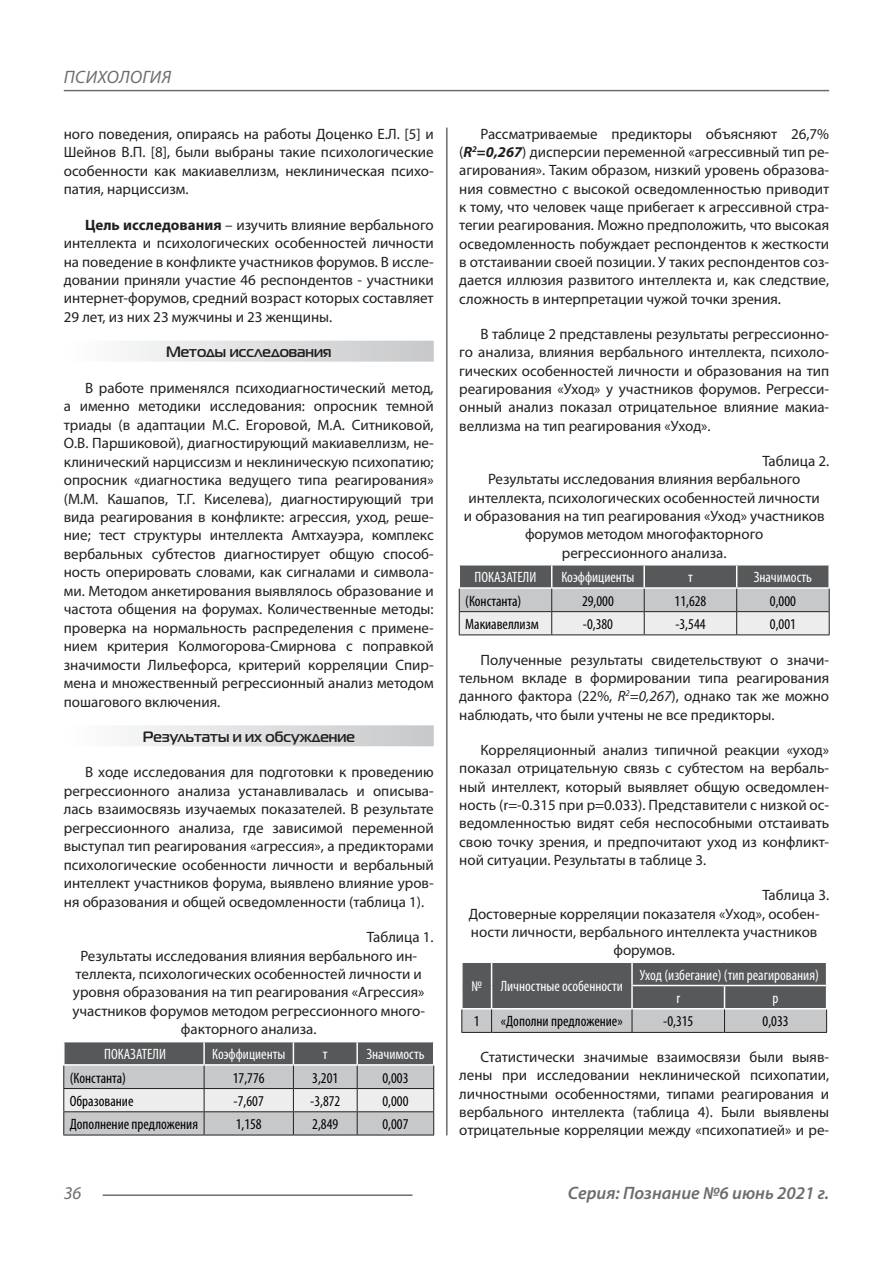
<style>
.page{position:relative;width:893px;height:1263px;background:#fff}
.page>*{position:absolute;margin:0;border:0;box-sizing:border-box;transform-origin:0 0}
.t1{font:italic 600 18px "Myriad Pro";color:#6c6d70}
.t2{font:italic 18px "Myriad Pro";letter-spacing:.02em;color:#6c6d70}
.Статья_текст{font:15px/18.5px "Myriad Pro";color:#231f20;text-align:justify}
.Таблица_Строка{font:condensed 15px "Myriad Pro";color:#000}
.Таблица_Заголовок_Яч{font:condensed 15px "Myriad Pro";color:#fff}
.Статья_подзаголовок{font:700 15px "Magistral C";color:#231f20}
.s1{font-weight:700}
.s2{font-weight:700;font-style:italic}
.s3{font-style:italic}
</style>
<div class="page">
<hr style="left:446px;top:128px;width:1px;height:1007px;background:#231f20">
<hr style="left:103px;top:1194px;width:309px;height:2px;background:#6c6d70">
<hr style="left:64px;top:90px;width:765px;height:1px;background:#6c6d70">
<div style="left:64px;top:341px;width:370px;height:21px;background:linear-gradient(to right,#fefeff,#c6c8ca)"></div>
<div style="left:64px;top:725px;width:370px;height:21px;background:linear-gradient(to right,#fefeff,#c6c8ca)"></div>
<svg style="left:63px;top:1042px;width:371px;height:93px;background:#b1b2b4"></svg>
<hr style="left:63px;top:1135px;width:141px;height:1px;background:#231f20">
<hr style="left:204px;top:1135px;width:89px;height:1px;background:#231f20">
<hr style="left:293px;top:1135px;width:64px;height:1px;background:#231f20">
<hr style="left:357px;top:1135px;width:77px;height:1px;background:#231f20">
<svg style="left:459px;top:565px;width:371px;height:69px;background:#aeafb0"></svg>
<hr style="left:459px;top:634px;width:93px;height:1px;background:#231f20">
<hr style="left:552px;top:634px;width:92px;height:1px;background:#231f20">
<hr style="left:644px;top:634px;width:93px;height:1px;background:#231f20">
<hr style="left:737px;top:634px;width:93px;height:1px;background:#231f20">
<svg style="left:461px;top:962px;width:366px;height:70px;background:#858587"></svg>
<hr style="left:461px;top:1032px;width:31px;height:1px;background:#231f20">
<hr style="left:492px;top:1032px;width:140px;height:1px;background:#231f20">
<hr style="left:632px;top:1032px;width:92px;height:1px;background:#231f20">
<hr style="left:724px;top:1032px;width:103px;height:1px;background:#231f20">
<p class="t2" style="left:64px;top:66px;width:109px">ПСИХОЛОГИЯ</p>
<p class="Статья_текст" style="left:64px;top:124px;width:371px">ного поведения, опираясь на работы Доценко Е.Л. [5] и Шейнов В.П. [8], были выбраны такие психологические особенности как макиавеллизм, неклиническая психо&shy;патия, нарциссизм.</p>
<p class="Статья_текст" style="left:64px;top:215px;width:371px;text-indent:21px"><span class="s1">Цель исследования</span> – изучить влияние вербального интеллекта и психологических особенностей личности на поведение в конфликте участников форумов. В иссле&shy;довании приняли участие 46 респондентов - участники интернет-форумов, средний возраст которых составляет 29 лет, из них 23 мужчины и 23 женщины.</p>
<p class="Статья_подзаголовок" style="left:166px;top:343px;width:167px">Методы исследования</p>
<p class="Статья_текст" style="left:64px;top:378px;width:371px;text-indent:21px">В работе применялся психодиагностический метод, а именно методики исследования: опросник темной триады (в адаптации М.С. Егоровой, М.А. Ситниковой, О.В. Паршиковой), диагностирующий макиавеллизм, не&shy;клинический нарциссизм и неклиническую психопатию; опросник «диагностика ведущего типа реагирования» (М.М. Кашапов, Т.Г. Киселева), диагностирующий три вида реагирования в конфликте: агрессия, уход, реше&shy;ние; тест структуры интеллекта Амтхауэра, комплекс вербальных субтестов диагностирует общую способ&shy;ность оперировать словами, как сигналами и символа&shy;ми. Методом анкетирования выявлялось образование и частота общения на форумах. Количественные методы: проверка на нормальность распределения с примене&shy;нием критерия Колмогорова-Смирнова с поправкой значимости Лильефорса, критерий корреляции Спир&shy;мена и множественный регрессионный анализ методом пошагового включения.</p>
<p class="Статья_подзаголовок" style="left:143px;top:728px;width:214px">Результаты и их обсуждение</p>
<p class="Статья_текст" style="left:64px;top:763px;width:371px;text-indent:21px">В ходе исследования для подготовки к проведению регрессионного анализа устанавливалась и описыва&shy;лась взаимосвязь изучаемых показателей. В результате регрессионного анализа, где зависимой переменной выступал тип реагирования «агрессия», а предикторами психологические особенности личности и вербальный интеллект участников форума, выявлено влияние уров&shy;ня образования и общей осведомленности (таблица 1).</p>
<p class="Статья_текст" style="left:367px;top:927px;width:68px">Таблица 1.</p>
<p class="Статья_текст" style="left:72px;top:946px;width:354px;text-align:center">Результаты исследования влияния вербального ин&shy;теллекта, психологических особенностей личности и уровня образования на тип реагирования «Агрессия» участников форумов методом регрессионного много&shy;факторного анализа.</p>
<p class="Таблица_Заголовок_Яч" style="left:104px;top:1045px;width:63px">ПОКАЗАТЕЛИ</p>
<p class="Таблица_Заголовок_Яч" style="left:212px;top:1045px;width:75px">Коэффициенты</p>
<p class="Таблица_Заголовок_Яч" style="left:323px;top:1045px;width:6px">т</p>
<p class="Таблица_Заголовок_Яч" style="left:366px;top:1045px;width:60px">Значимость</p>
<p class="Таблица_Строка" style="left:70px;top:1068px;width:58px">(Константа)</p>
<p class="Таблица_Строка" style="left:233px;top:1068px;width:33px">17,776</p>
<p class="Таблица_Строка" style="left:312px;top:1068px;width:28px">3,201</p>
<p class="Таблица_Строка" style="left:382px;top:1068px;width:28px">0,003</p>
<p class="Таблица_Строка" style="left:70px;top:1092px;width:65px">Образование</p>
<p class="Таблица_Строка" style="left:234px;top:1092px;width:32px">-7,607</p>
<p class="Таблица_Строка" style="left:310px;top:1092px;width:32px">-3,872</p>
<p class="Таблица_Строка" style="left:382px;top:1092px;width:28px">0,000</p>
<p class="Таблица_Строка" style="left:70px;top:1115px;width:130px">Дополнение предложения</p>
<p class="Таблица_Строка" style="left:236px;top:1115px;width:28px">1,158</p>
<p class="Таблица_Строка" style="left:312px;top:1115px;width:28px">2,849</p>
<p class="Таблица_Строка" style="left:382px;top:1115px;width:28px">0,007</p>
<p class="Статья_текст" style="left:459px;top:124px;width:371px;text-indent:21px">Рассматриваемые предикторы объясняют 26,7% (<span class="s2">R</span><sup>2</sup><span class="s2">=0,267</span>) дисперсии переменной «агрессивный тип ре&shy;агирования». Таким образом, низкий уровень образова&shy;ния совместно с высокой осведомленностью приводит к тому, что человек чаще прибегает к агрессивной стра&shy;тегии реагирования. Можно предположить, что высокая осведомленность побуждает респондентов к жесткости в отстаивании своей позиции. У таких респондентов соз&shy;дается иллюзия развитого интеллекта и, как следствие, сложность в интерпретации чужой точки зрения.</p>
<p class="Статья_текст" style="left:459px;top:325px;width:371px;text-indent:21px">В таблице 2 представлены результаты регрессионно&shy;го анализа, влияния вербального интеллекта, психоло&shy;гических особенностей личности и образования на тип реагирования «Уход» у участников форумов. Регресси&shy;онный анализ показал отрицательное влияние макиа&shy;веллизма на тип реагирования «Уход».</p>
<p class="Статья_текст" style="left:762px;top:452px;width:68px">Таблица 2.</p>
<p class="Статья_текст" style="left:464px;top:470px;width:362px;text-align:center">Результаты исследования влияния вербального интеллекта, психологических особенностей личности и образования на тип реагирования «Уход» участников форумов методом многофакторного<br>регрессионного анализа.</p>
<p class="Таблица_Заголовок_Яч" style="left:475px;top:568px;width:63px">ПОКАЗАТЕЛИ</p>
<p class="Таблица_Заголовок_Яч" style="left:561px;top:568px;width:75px">Коэффициенты</p>
<p class="Таблица_Заголовок_Яч" style="left:688px;top:568px;width:6px">т</p>
<p class="Таблица_Заголовок_Яч" style="left:754px;top:568px;width:60px">Значимость</p>
<p class="Таблица_Строка" style="left:465px;top:592px;width:58px">(Константа)</p>
<p class="Таблица_Строка" style="left:582px;top:592px;width:33px">29,000</p>
<p class="Таблица_Строка" style="left:675px;top:592px;width:33px">11,628</p>
<p class="Таблица_Строка" style="left:770px;top:592px;width:28px">0,000</p>
<p class="Таблица_Строка" style="left:465px;top:615px;width:75px">Макиавеллизм</p>
<p class="Таблица_Строка" style="left:583px;top:615px;width:32px">-0,380</p>
<p class="Таблица_Строка" style="left:675px;top:615px;width:32px">-3,544</p>
<p class="Таблица_Строка" style="left:770px;top:615px;width:28px">0,001</p>
<p class="Статья_текст" style="left:459px;top:650px;width:371px;text-indent:21px">Полученные результаты свидетельствуют о значи&shy;тельном вкладе в формировании типа реагирования данного фактора (22%, <span class="s3">R</span><sup>2</sup><span class="s3">=0,267</span>), однако так же можно наблюдать, что были учтены не все предикторы.</p>
<p class="Статья_текст" style="left:459px;top:740px;width:371px;text-indent:21px">Корреляционный анализ типичной реакции «уход» показал отрицательную связь с субтестом на вербаль&shy;ный интеллект, который выявляет общую осведомлен&shy;ность (r=-0.315 при p=0.033). Представители с низкой ос&shy;ведомленностью видят себя неспособными отстаивать свою точку зрения, и предпочитают уход из конфликт&shy;ной ситуации. Результаты в таблице 3.</p>
<p class="Статья_текст" style="left:762px;top:886px;width:68px">Таблица 3.</p>
<p class="Статья_текст" style="left:469px;top:904px;width:353px;text-align:center">Достоверные корреляции показателя «Уход», особен&shy;ности личности, вербального интеллекта участников форумов.</p>
<p class="Таблица_Заголовок_Яч" style="left:471px;top:977px;width:12px">№</p>
<p class="Таблица_Заголовок_Яч" style="left:501px;top:977px;width:124px">Личностные особенности</p>
<p class="Таблица_Заголовок_Яч" style="left:640px;top:965px;width:180px">Уход (избегание) (тип реагирования)</p>
<p class="Таблица_Заголовок_Яч" style="left:676px;top:989px;width:5px">r</p>
<p class="Таблица_Заголовок_Яч" style="left:773px;top:989px;width:7px">p</p>
<p class="Таблица_Строка" style="left:474px;top:1012px;width:7px">1</p>
<p class="Таблица_Строка" style="left:501px;top:1012px;width:123px">«Дополни предложение»</p>
<p class="Таблица_Строка" style="left:663px;top:1012px;width:32px">-0,315</p>
<p class="Таблица_Строка" style="left:763px;top:1012px;width:28px">0,033</p>
<p class="Статья_текст" style="left:459px;top:1048px;width:371px;text-indent:21px">Статистически значимые взаимосвязи были выяв&shy;лены при исследовании неклинической психопатии, личностными особенностями, типами реагирования и вербального интеллекта (таблица 4). Были выявлены отрицательные корреляции между «психопатией» и ре-</p>
<p class="t2" style="left:64px;top:1182px;width:19px">36</p>
<p class="t1" style="left:568px;top:1182px;width:263px">Серия: Познание №6 июнь 2021 г.</p>
</div>
